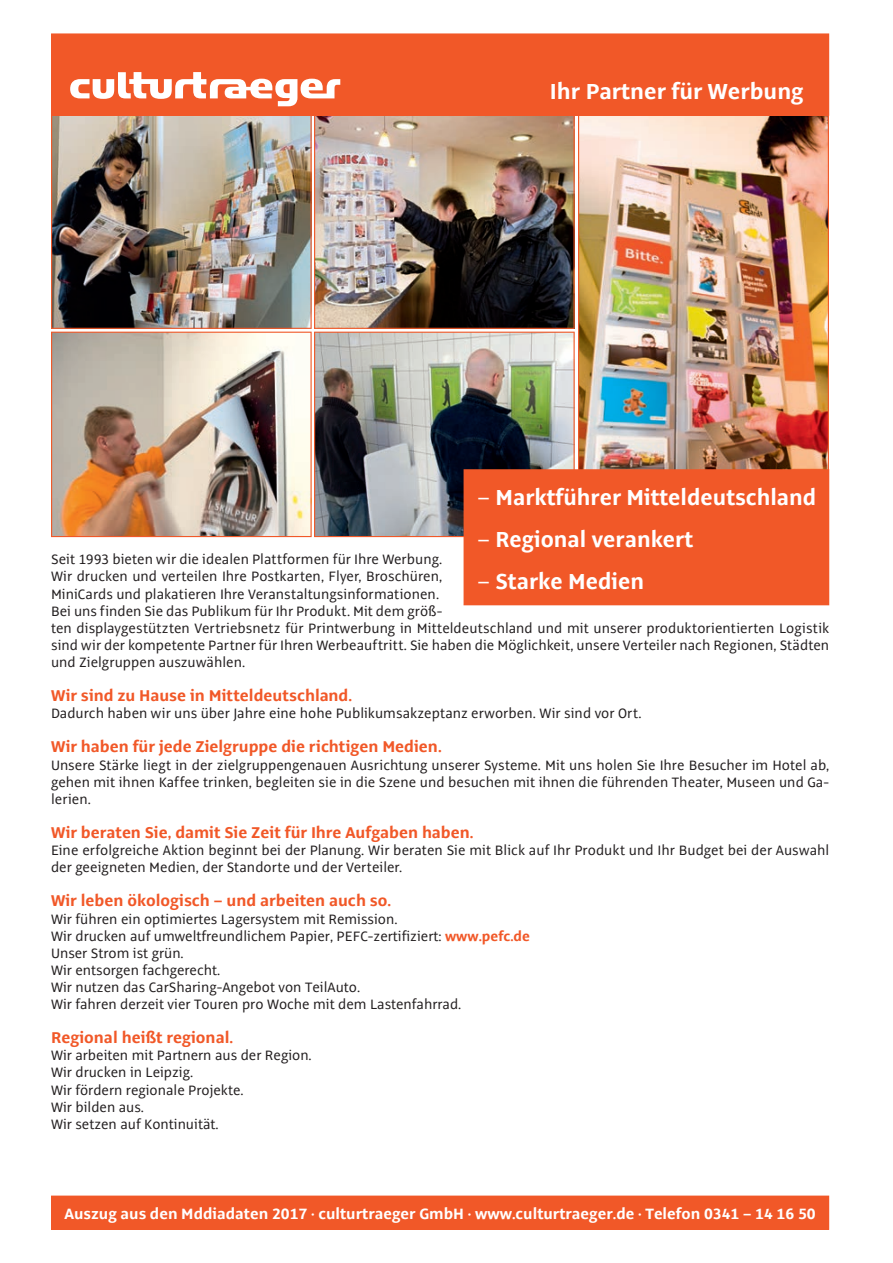
<style>
.page{position:relative;width:893px;height:1263px;background:#fff}
.page>*{position:absolute;margin:0;border:0;box-sizing:border-box;transform-origin:0 0}
.t1{font:700 24px "Alto";color:#fff}
.t2{font:700 17.25px "Alto";color:#f15828}
.t3{font:700 16.5px "Alto";color:#fff}
.t4{font:15px/17.1px "Alto";color:#231f20}
.s1{font-weight:400}
.s2{font-weight:700;color:#f15828}
</style>
<div class="page">
<div style="left:51px;top:1195px;width:778px;height:35px;background:#f15828"></div>
<img style="left:578px;top:116px;width:251px;height:353px">
<img style="left:314px;top:116px;width:261px;height:213px">
<img style="left:51px;top:116px;width:261px;height:213px">
<div style="left:51px;top:33px;width:778px;height:83px;background:#f15828"></div>
<img style="left:51px;top:332px;width:261px;height:205px">
<img style="left:314px;top:332px;width:261px;height:205px">
<svg style="left:70px;top:72px;width:270px;height:34px"></svg>
<div style="left:464px;top:469px;width:365px;height:136px;background:#f15828"></div>
<h1 class="t1" style="left:550px;top:77px;width:255px">Ihr Partner für Werbung</h1>
<h1 class="t1" style="left:477px;top:483px;width:340px"><span class="s1">–</span> Marktführer Mitteldeutschland</h1>
<h1 class="t1" style="left:477px;top:525px;width:217px"><span class="s1">–</span> Regional verankert</h1>
<h1 class="t1" style="left:477px;top:567px;width:168px"><span class="s1">–</span> Starke Medien</h1>
<p class="t4" style="left:51px;top:551px;width:780px">Seit 1993 bieten wir die idealen Plattformen für Ihre Werbung.<br>Wir drucken und verteilen Ihre Postkarten, Flyer, Broschüren,<br>MiniCards und plakatieren Ihre Veranstaltungsinformationen.<br>Bei uns finden Sie das Publikum für Ihr Produkt. Mit dem größ-<br>ten displaygestützten Vertriebsnetz für Printwerbung in Mitteldeutschland und mit unserer produktorientierten Logistik sind wir der kompetente Partner für Ihren Werbeauftritt. Sie haben die Möglichkeit, unsere Verteiler nach Regionen, Städten und Zielgruppen auszuwählen.</p>
<p class="t2" style="left:51px;top:685px;width:303px">Wir sind zu Hause in Mitteldeutschland.</p>
<p class="t4" style="left:51px;top:705px;width:592px">Dadurch haben wir uns über Jahre eine hohe Publikumsakzeptanz erworben. Wir sind vor Ort.</p>
<p class="t2" style="left:51px;top:737px;width:392px">Wir haben für jede Zielgruppe die richtigen Medien.</p>
<p class="t4" style="left:51px;top:756px;width:780px;text-align:justify">Unsere Stärke liegt in der zielgruppengenauen Ausrichtung unserer Systeme. Mit uns holen Sie Ihre Besucher im Hotel ab, gehen mit ihnen Kaffee trinken, begleiten sie in die Szene und besuchen mit ihnen die führenden Theater, Museen und Ga&shy;lerien.</p>
<p class="t2" style="left:51px;top:822px;width:424px">Wir beraten Sie, damit Sie Zeit für Ihre Aufgaben haben.</p>
<p class="t4" style="left:51px;top:841px;width:780px">Eine erfolgreiche Aktion beginnt bei der Planung. Wir beraten Sie mit Blick auf Ihr Produkt und Ihr Budget bei der Auswahl der geeigneten Medien, der Standorte und der Verteiler.</p>
<p class="t2" style="left:51px;top:891px;width:342px">Wir leben ökologisch – und arbeiten auch so.</p>
<p class="t4" style="left:51px;top:910px;width:480px">Wir führen ein optimiertes Lagersystem mit Remission.<br>Wir drucken auf umweltfreundlichem Papier, PEFC-zertifiziert: <span class="s2">www.pefc.de </span>Unser Strom ist grün.<br>Wir entsorgen fachgerecht.<br>Wir nutzen das CarSharing-Angebot von TeilAuto.<br>Wir fahren derzeit vier Touren pro Woche mit dem Lastenfahrrad.</p>
<p class="t2" style="left:51px;top:1027px;width:184px">Regional heißt regional.</p>
<p class="t4" style="left:51px;top:1047px;width:262px">Wir arbeiten mit Partnern aus der Region.<br>Wir drucken in Leipzig.<br>Wir fördern regionale Projekte.<br>Wir bilden aus.<br>Wir setzen auf Kontinuität.</p>
<p class="t3" style="left:64px;top:1204px;width:753px">Auszug aus den Mddiadaten 2017 · culturtraeger GmbH · www.culturtraeger.de · Telefon 0341 – 14 16 50</p>
</div>
